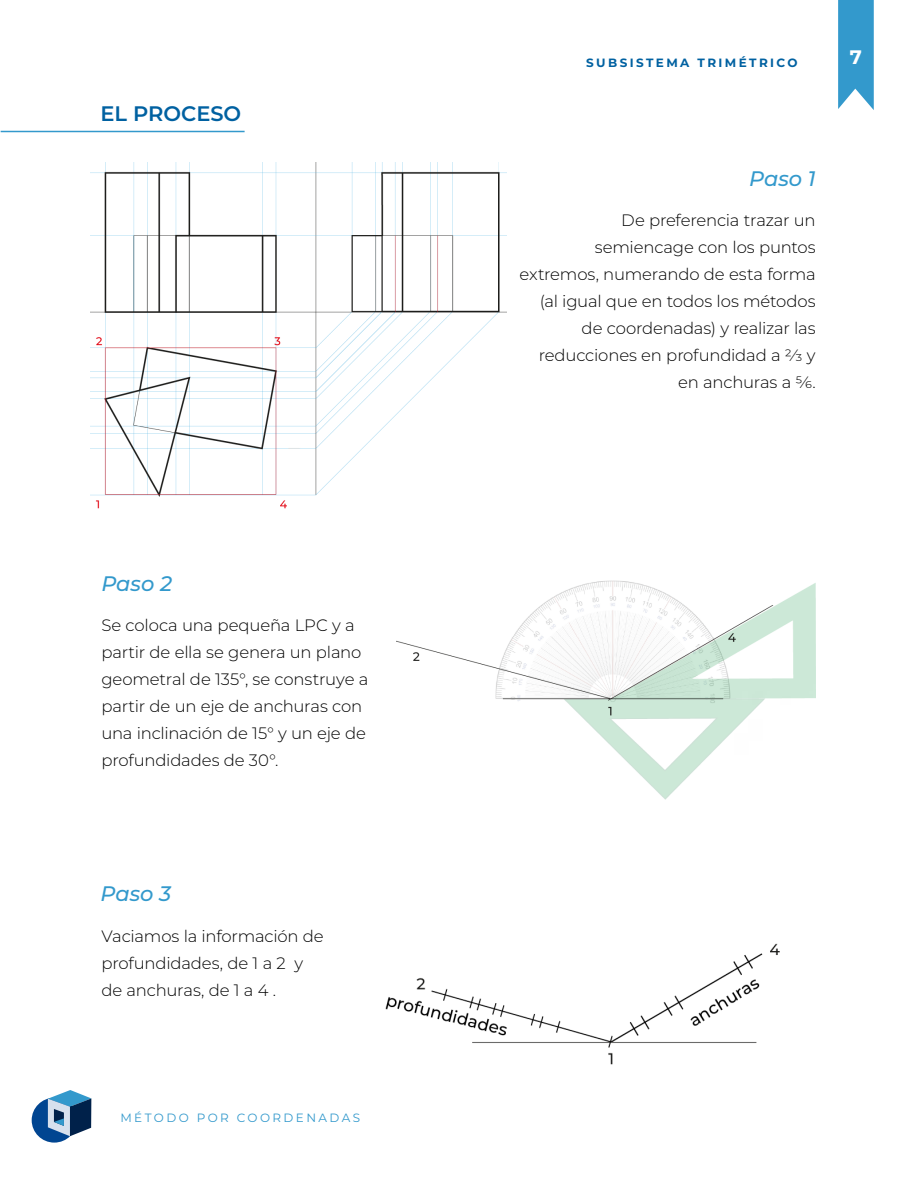
<style>
.page{position:relative;width:918px;height:1188px;background:#fff}
.page>*{position:absolute;margin:0;border:0;box-sizing:border-box;transform-origin:0 0}
.t1{font:italic 500 21px "Montserrat";color:#39c}
.t2{font:600 21px "Montserrat";color:#0061a1}
.t3{font:700 19.5px "Montserrat";color:#fff}
.t4{font:300 16.5px/27px "Montserrat";letter-spacing:-.01em;color:#000}
.t5{font:700 12px "Montserrat";letter-spacing:.2em;color:#0061a1}
.t6{font:12px "Montserrat";letter-spacing:.2em;color:#39c}
</style>
<div class="page">
<svg style="left:838px;top:0;width:36px;height:110px;background:#48a3d1"></svg>
<div style="left:32px;top:1098px;width:45px;height:45px;background:#004591;border-radius:50%"></div>
<svg style="left:48px;top:1090px;width:43px;height:46px"></svg>
<hr style="left:1px;top:131px;width:244px;height:1px;background:#39c">
<img style="left:91px;top:162px;width:416px;height:347px">
<img style="left:396px;top:580px;width:420px;height:220px">
<img style="left:385px;top:943px;width:395px;height:122px">
<p class="t2" style="left:101px;top:99px;width:142px">EL PROCESO</p>
<p class="t1" style="left:101px;top:569px;width:72px">Paso 2</p>
<p class="t4" style="left:101px;top:611px;width:269px">Se coloca una pequeña LPC y a partir de ella se genera un plano geometral de 135°, se construye a partir de un eje de anchuras con una inclinación de 15° y un eje de profundidades de 30°.</p>
<p class="t1" style="left:101px;top:879px;width:72px">Paso 3</p>
<p class="t4" style="left:102px;top:922px;width:224px">Vaciamos la información de profundidades, de 1 a 2 y de anchuras, de 1 a 4 .</p>
<p class="t6" style="left:120px;top:1110px;width:241px">MÉTODO POR COORDENADAS</p>
<p class="t5" style="left:586px;top:54px;width:213px">SUBSISTEMA TRIMÉTRICO</p>
<p class="t3" style="left:850px;top:43px;width:14px">7</p>
<p class="t1" style="left:749px;top:164px;width:68px">Paso 1</p>
<p class="t4" style="left:520px;top:206px;width:298px;text-align:right">De preferencia trazar un semiencage con los puntos extremos, numerando de esta forma (al igual que en todos los métodos de coordenadas) y realizar las reducciones en profundidad a 2/3 y en anchuras a 5/6.</p>
</div>
